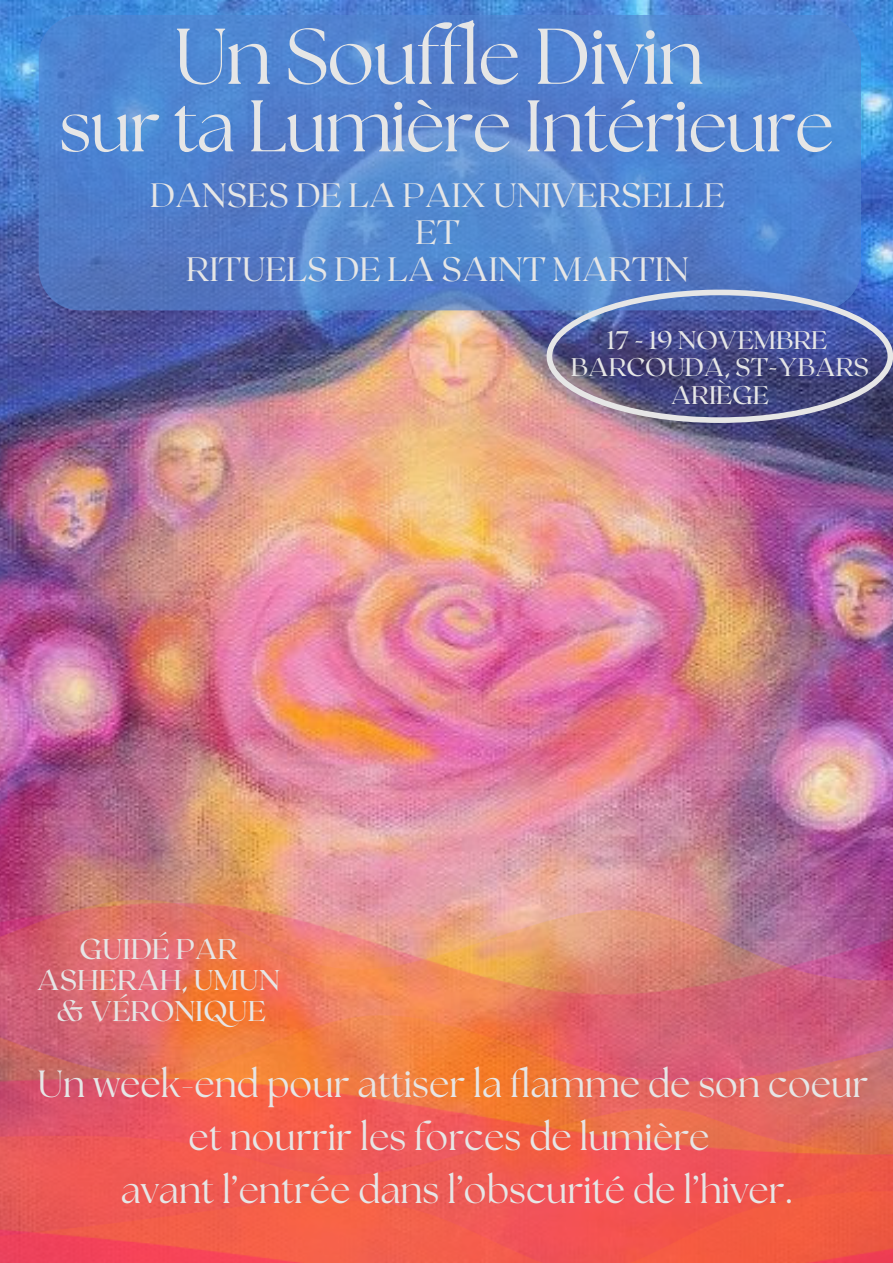
<style>
.page{position:relative;width:893px;height:1263px;background:#fff}
.page>*{position:absolute;margin:0;border:0;box-sizing:border-box;transform-origin:0 0}
.t1{font:78.82px "The Seasons";letter-spacing:-.02em;color:#e6e6e6}
.t2{font:72.82px "The Seasons";letter-spacing:-.02em;color:#e6e6e6}
.t3{font:37.8px "The Seasons";color:#e6e6e6}
.t4{font:300 33.75px "Roxborough CF";color:#e6e6e6}
.t5{font:28.5px "Roxborough CF";color:#e6e6e6}
.t6{font:25.5px "Roxborough CF";color:#e6e6e6}
</style>
<div class="page">
<img style="left:0;top:0;width:893px;height:899px">
<svg style="left:39px;top:15px;width:822px;height:295px;background:#5182cd"></svg>
<img style="left:546px;top:290px;width:347px;height:133px">
<img style="left:0;top:899px;width:893px;height:364px">
<p class="t1" style="left:174px;top:21px;width:532px">Un Souffle Divin</p>
<p class="t2" style="left:59px;top:93px;width:776px">sur ta Lumière Intérieure</p>
<p class="t4" style="left:150px;top:173px;width:576px">DANSES DE LA PAIX UNIVERSELLE</p>
<p class="t4" style="left:415px;top:210px;width:46px">ET</p>
<p class="t4" style="left:186px;top:248px;width:504px">RITUELS DE LA SAINT MARTIN</p>
<p class="t5" style="left:79px;top:931px;width:159px">GUIDÉ PAR</p>
<p class="t5" style="left:37px;top:962px;width:245px">ASHERAH, UMUN</p>
<p class="t5" style="left:57px;top:993px;width:211px">&amp; VÉRONIQUE</p>
<p class="t6" style="left:607px;top:323px;width:222px">17 - 19 NOVEMBRE</p>
<p class="t6" style="left:571px;top:351px;width:300px">BARCOUDA, ST-YBARS</p>
<p class="t6" style="left:671px;top:378px;width:100px">ARIÈGE</p>
<p class="t3" style="left:38px;top:1067px;width:832px">Un week-end pour attiser la flamme de son coeur</p>
<p class="t3" style="left:188px;top:1120px;width:522px">et nourrir les forces de lumière</p>
<p class="t3" style="left:121px;top:1173px;width:674px">avant l’entrée dans l’obscurité de l’hiver.</p>
</div>
